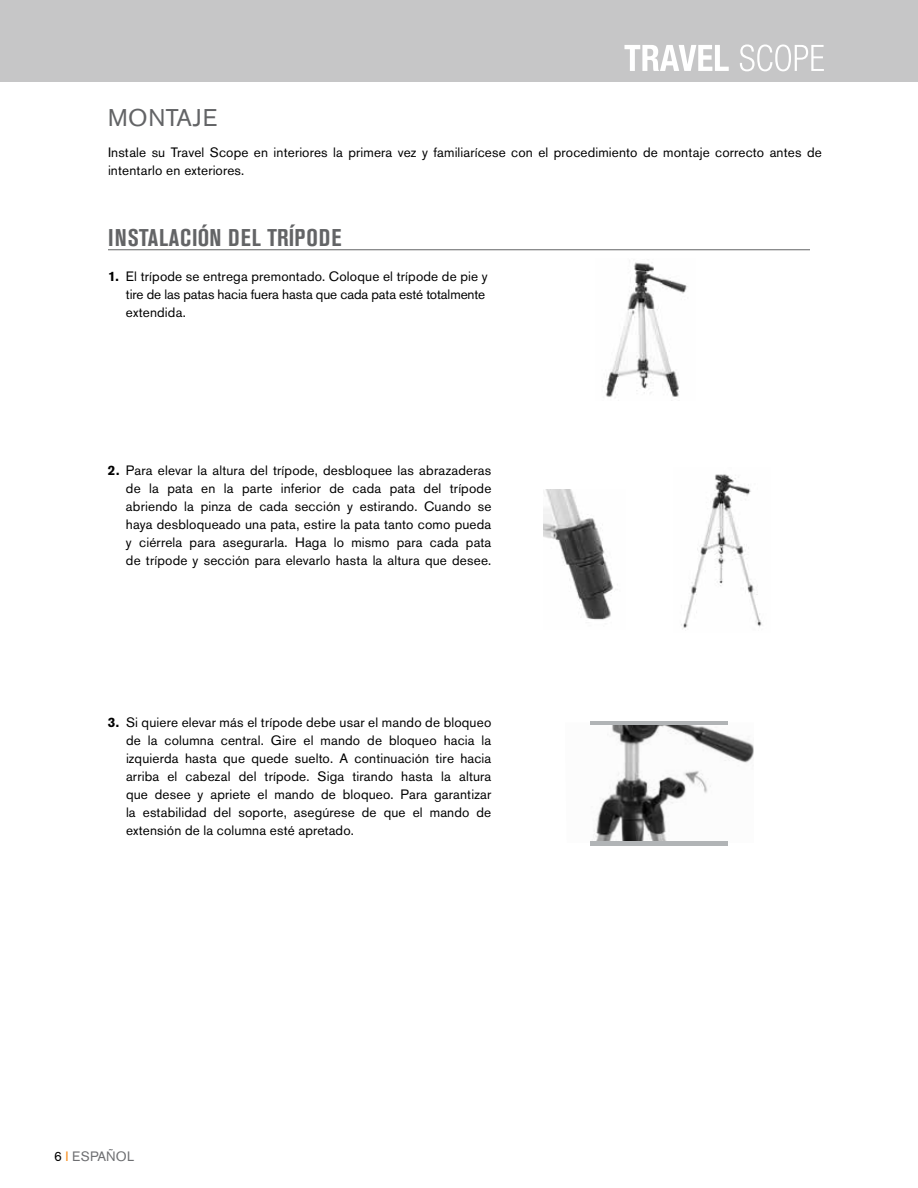
<style>
.page{position:relative;width:918px;height:1188px;background:#fff}
.page>*{position:absolute;margin:0;border:0;box-sizing:border-box;transform-origin:0 0}
.t1{font:700 condensed 24px "Akzidenz Grotesk BE";letter-spacing:.03em;color:#636466}
.t2{font:24px "Akzidenz Grotesk BE";letter-spacing:.03em;color:#636466}
.t3{font:13.5px/18px "Akzidenz Grotesk BE";letter-spacing:.01em;color:#000}
.t4{font:13.5px "Akzidenz Grotesk BE";letter-spacing:.01em;color:#6d6e71}
.s1{font-weight:700}
.s2{color:#000}
.s3{color:#f78f20}
</style>
<div class="page">
<div style="left:0;top:0;width:917px;height:82px;background:#c6c6c7"></div>
<hr style="left:917px;top:0;width:1px;height:82px;background:#4d4d4f">
<svg style="left:624px;top:44px;width:200px;height:27px"></svg>
<hr style="left:108px;top:249px;width:702px;height:1px;background:#636466">
<img style="left:605px;top:262px;width:83px;height:136px">
<img style="left:544px;top:490px;width:70px;height:130px">
<img style="left:681px;top:474px;width:81px;height:154px">
<img style="left:590px;top:723px;width:164px;height:120px">
<hr style="left:591px;top:721px;width:137px;height:4px;background:#b1b4b6">
<hr style="left:591px;top:842px;width:137px;height:4px;background:#b1b4b6">
<h1 class="t2" style="left:108px;top:103px;width:111px">MONTAJE</h1>
<p class="t3" style="left:108px;top:143px;width:715px">Instale su Travel Scope en interiores la primera vez y familiarícese con el procedimiento de montaje correcto antes de intentarlo en exteriores.</p>
<h1 class="t1" style="left:108px;top:224px;width:235px">INSTALACIÓN DEL TRÍPODE</h1>
<p class="t3" style="left:126px;top:268px;width:363px;text-indent:-18px"><span class="s1">1.</span> El trípode se entrega premontado. Coloque el trípode de pie y tire de las patas hacia fuera hasta que cada pata esté totalmente extendida.</p>
<p class="t3" style="left:126px;top:461px;width:367px;text-align:justify;text-indent:-18px"><span class="s1">2.</span> Para elevar la altura del trípode, desbloquee las abrazaderas de la pata en la parte inferior de cada pata del trípode abriendo la pinza de cada sección y estirando. Cuando se haya desbloqueado una pata, estire la pata tanto como pueda y ciérrela para asegurarla. Haga lo mismo para cada pata de trípode y sección para elevarlo hasta la altura que desee.</p>
<p class="t3" style="left:126px;top:713px;width:367px;text-align:justify;text-indent:-18px"><span class="s1">3.</span> Si quiere elevar más el trípode debe usar el mando de bloqueo de la columna central. Gire el mando de bloqueo hacia la izquierda hasta que quede suelto. A continuación tire hacia arriba el cabezal del trípode. Siga tirando hasta la altura que desee y apriete el mando de bloqueo. Para garantizar la estabilidad del soporte, asegúrese de que el mando de extensión de la columna esté apretado.</p>
<p class="t4" style="left:54px;top:1148px;width:82px"><span class="s2">6</span> <span class="s3">I</span> ESPAÑOL</p>
</div>
